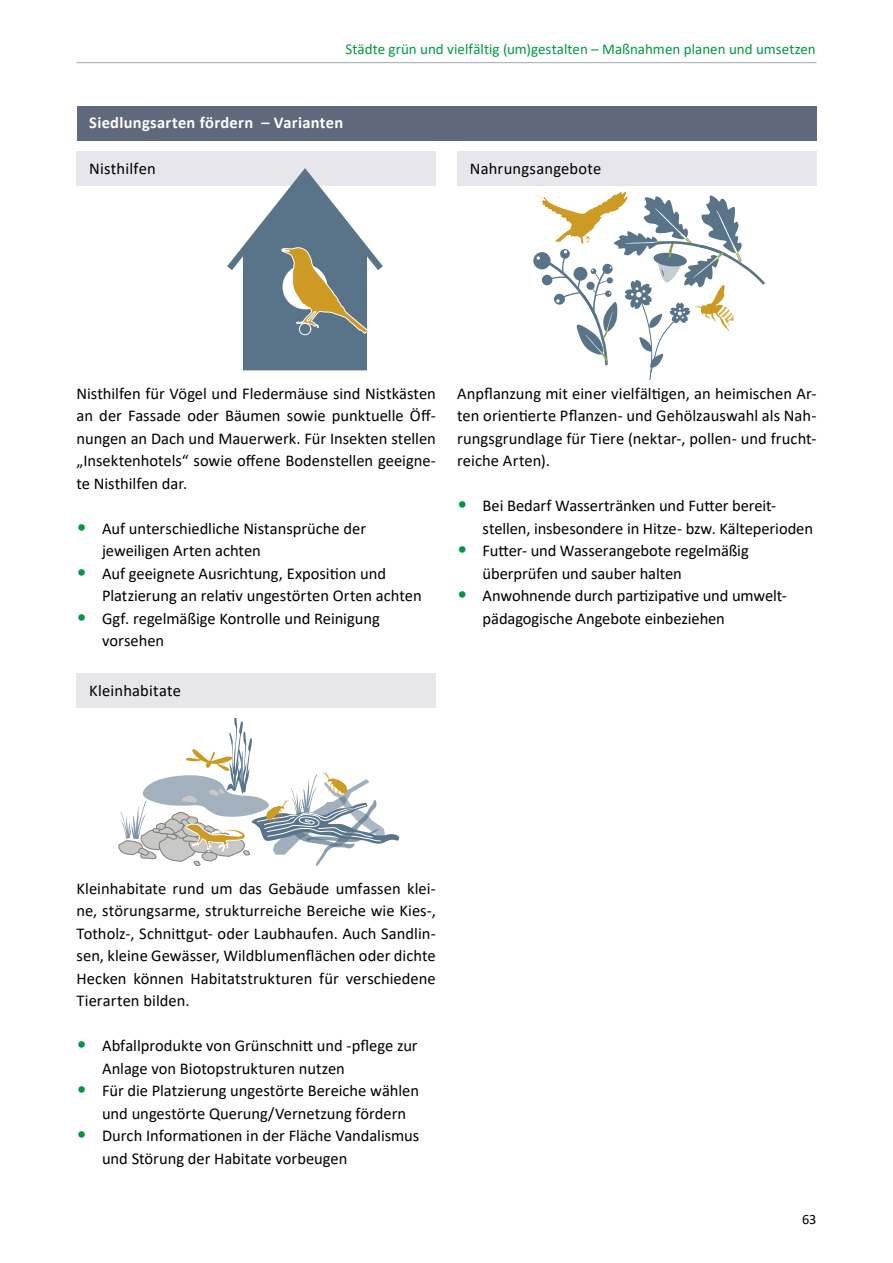
<style>
.page{position:relative;width:893px;height:1263px;background:#fff}
.page>*{position:absolute;margin:0;border:0;box-sizing:border-box;transform-origin:0 0}
.Fließtext{font:16.5px/22.5px "Calibri";color:#000}
.Fließtext-2{font:700 16.5px "Calibri";letter-spacing:.015em;color:#fff}
.t1{font:15px "Calibri";color:#009841}
.t2{font:14.25px "Calibri";color:#000}
.s1{font-size:21px;color:#009841}
</style>
<div class="page">
<hr style="left:77px;top:62px;width:739px;height:1px;background:#a4aaaa">
<div style="left:457px;top:152px;width:359px;height:34px;background:#e7e7eb"></div>
<div style="left:77px;top:106px;width:739px;height:34px;background:#60687c"></div>
<div style="left:77px;top:152px;width:359px;height:34px;background:#e7e7eb"></div>
<svg style="left:227px;top:168px;width:156px;height:202px"></svg>
<div style="left:299px;top:323px;width:12px;height:12px;background:#597489;border:1px solid #fff;border-radius:50%"></div>
<svg style="left:533px;top:191px;width:232px;height:189px"></svg>
<div style="left:77px;top:674px;width:359px;height:34px;background:#e7e7eb"></div>
<svg style="left:118px;top:718px;width:281px;height:148px"></svg>
<p class="t1" style="left:346px;top:38px;width:472px">Städte grün und vielfältig (um)gestalten – Maßnahmen planen und umsetzen</p>
<p class="Fließtext-2" style="left:89px;top:111px;width:255px">Siedlungsarten fördern – Varianten</p>
<p class="Fließtext" style="left:89px;top:157px;width:68px">Nisthilfen</p>
<p class="Fließtext" style="left:470px;top:157px;width:133px">Nahrungsangebote</p>
<p class="Fließtext" style="left:77px;top:382px;width:361px;text-align:justify">Nisthilfen für Vögel und Fledermäuse sind Nistkästen an der Fassade oder Bäumen sowie punktuelle Öff&shy;nungen an Dach und Mauerwerk. Für Insekten stellen „Insektenhotels“ sowie offene Bodenstellen geeigne&shy;te Nisthilfen dar.</p>
<p class="Fließtext" style="left:102px;top:517px;width:266px;text-indent:-26px"><span class="s1">•</span> Auf unterschiedliche Nistansprüche der jeweiligen Arten achten</p>
<p class="Fließtext" style="left:102px;top:562px;width:321px;text-indent:-26px"><span class="s1">•</span> Auf geeignete Ausrichtung, Exposition und<br>Platzierung an relativ ungestörten Orten achten</p>
<p class="Fließtext" style="left:102px;top:607px;width:279px;text-indent:-26px"><span class="s1">•</span> Ggf. regelmäßige Kontrolle und Reinigung vorsehen</p>
<p class="Fließtext" style="left:89px;top:679px;width:93px">Kleinhabitate</p>
<p class="Fließtext" style="left:457px;top:382px;width:361px;text-align:justify">Anpflanzung mit einer vielfältigen, an heimischen Ar&shy;ten orientierte Pflanzen- und Gehölzauswahl als Nah&shy;rungsgrundlage für Tiere (nektar-, pollen- und frucht&shy;reiche Arten).</p>
<p class="Fließtext" style="left:483px;top:494px;width:332px;text-indent:-26px"><span class="s1">•</span> Bei Bedarf Wassertränken und Futter bereit&shy;stellen, insbesondere in Hitze- bzw. Kälteperioden</p>
<p class="Fließtext" style="left:483px;top:539px;width:268px;text-indent:-26px"><span class="s1">•</span> Futter- und Wasserangebote regelmäßig überprüfen und sauber halten</p>
<p class="Fließtext" style="left:483px;top:584px;width:306px;text-indent:-26px"><span class="s1">•</span> Anwohnende durch partizipative und umwelt&shy;pädagogische Angebote einbeziehen</p>
<p class="Fließtext" style="left:77px;top:877px;width:361px;text-align:justify">Kleinhabitate rund um das Gebäude umfassen klei&shy;ne, störungsarme, strukturreiche Bereiche wie Kies-, Totholz-, Schnittgut- oder Laubhaufen. Auch Sandlin&shy;sen, kleine Gewässer, Wildblumenflächen oder dichte Hecken können Habitatstrukturen für verschiedene Tierarten bilden.</p>
<p class="Fließtext" style="left:102px;top:1034px;width:317px;text-indent:-26px"><span class="s1">•</span> Abfallprodukte von Grünschnitt und -pflege zur<br>Anlage von Biotopstrukturen nutzen</p>
<p class="Fließtext" style="left:102px;top:1079px;width:318px;text-indent:-26px"><span class="s1">•</span> Für die Platzierung ungestörte Bereiche wählen und ungestörte Querung/Vernetzung fördern</p>
<p class="Fließtext" style="left:102px;top:1124px;width:319px;text-indent:-26px"><span class="s1">•</span> Durch Informationen in der Fläche Vandalismus und Störung der Habitate vorbeugen</p>
<p class="t2" style="left:802px;top:1209px;width:16px">63</p>
</div>
